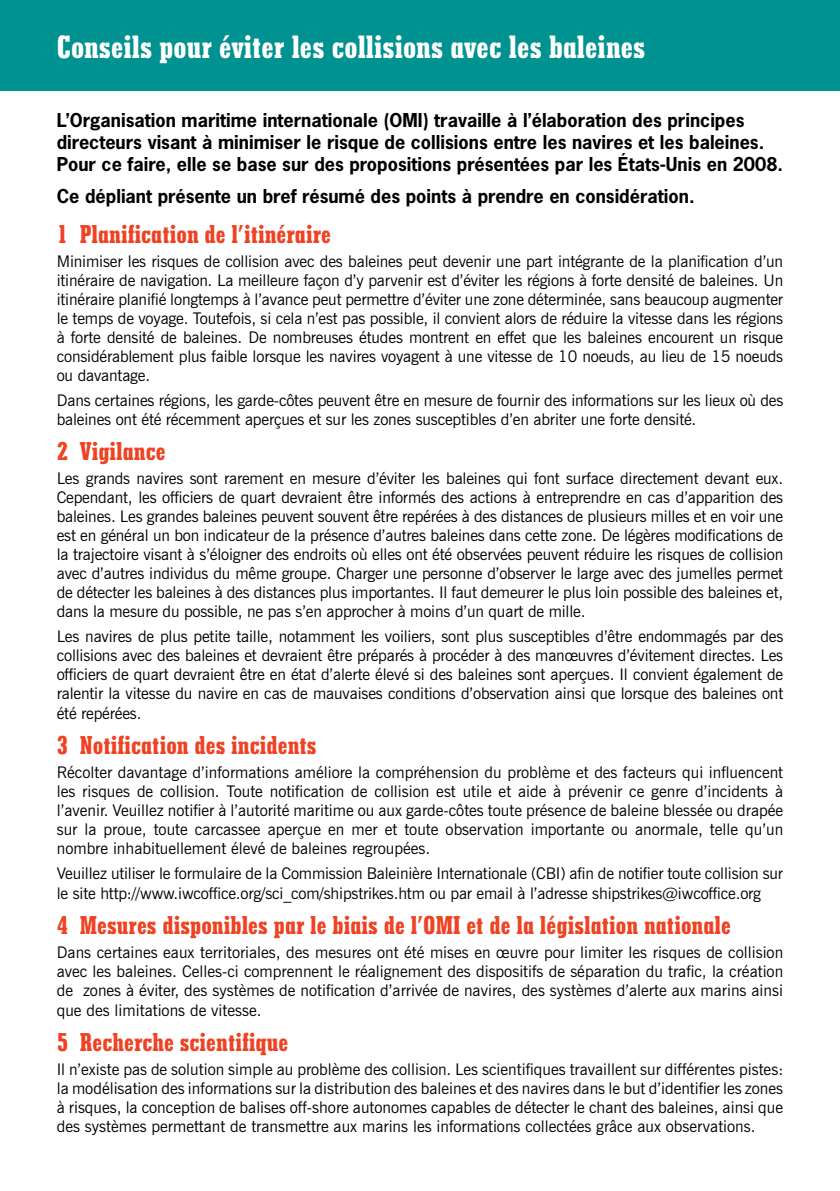
<style>
.page{position:relative;width:840px;height:1191px;background:#fff}
.page>*{position:absolute;margin:0;border:0;box-sizing:border-box;transform-origin:0 0}
.t1{font:800 condensed 30px "Stymie BT";color:#fff}
.t2{font:800 condensed 24px "Stymie BT";color:#ef4223}
.t3{font:700 18px/22px "News Gothic Std";color:#000}
.t4{font:16px/19px "News Gothic BT";letter-spacing:-.01em;color:#000;text-align:justify}
</style>
<div class="page">
<div style="left:0;top:0;width:839px;height:91px;background:#009290"></div>
<h1 class="t1" style="left:57px;top:28px;width:589px">Conseils pour éviter les collisions avec les baleines</h1>
<p class="t3" style="left:57px;top:109px;width:727px">L’Organisation maritime internationale (OMI) travaille à l’élaboration des principes directeurs visant à minimiser le risque de collisions entre les navires et les baleines.<br>Pour ce faire, elle se base sur des propositions présentées par les États-Unis en 2008.</p>
<p class="t3" style="left:57px;top:184px;width:639px">Ce dépliant présente un bref résumé des points à prendre en considération.</p>
<h2 class="t2" style="left:57px;top:218px;width:275px">1 Planification de l’itinéraire</h2>
<p class="t4" style="left:57px;top:252px;width:727px">Minimiser les risques de collision avec des baleines peut devenir une part intégrante de la planification d’un itinéraire de navigation. La meilleure façon d’y parvenir est d’éviter les régions à forte densité de baleines. Un itinéraire planifié longtemps à l’avance peut permettre d’éviter une zone déterminée, sans beaucoup augmenter le temps de voyage. Toutefois, si cela n’est pas possible, il convient alors de réduire la vitesse dans les régions à forte densité de baleines. De nombreuses études montrent en effet que les baleines encourent un risque considérablement plus faible lorsque les navires voyagent à une vitesse de 10 noeuds, au lieu de 15 noeuds ou davantage.</p>
<p class="t4" style="left:57px;top:391px;width:727px">Dans certaines régions, les garde-côtes peuvent être en mesure de fournir des informations sur les lieux où des baleines ont été récemment aperçues et sur les zones susceptibles d’en abriter une forte densité.</p>
<h2 class="t2" style="left:57px;top:435px;width:110px">2 Vigilance</h2>
<p class="t4" style="left:57px;top:469px;width:727px">Les grands navires sont rarement en mesure d’éviter les baleines qui font surface directement devant eux.<br>Cependant, les officiers de quart devraient être informés des actions à entreprendre en cas d’apparition des baleines. Les grandes baleines peuvent souvent être repérées à des distances de plusieurs milles et en voir une est en général un bon indicateur de la présence d’autres baleines dans cette zone. De légères modifications de la trajectoire visant à s’éloigner des endroits où elles ont été observées peuvent réduire les risques de collision avec d’autres individus du même groupe. Charger une personne d’observer le large avec des jumelles permet de détecter les baleines à des distances plus importantes. Il faut demeurer le plus loin possible des baleines et, dans la mesure du possible, ne pas s’en approcher à moins d’un quart de mille.</p>
<p class="t4" style="left:57px;top:626px;width:727px">Les navires de plus petite taille, notamment les voiliers, sont plus susceptibles d’être endommagés par des collisions avec des baleines et devraient être préparés à procéder à des manœuvres d’évitement directes. Les officiers de quart devraient être en état d’alerte élevé si des baleines sont aperçues. Il convient également de ralentir la vitesse du navire en cas de mauvaises conditions d’observation ainsi que lorsque des baleines ont été repérées.</p>
<h2 class="t2" style="left:57px;top:729px;width:261px">3 Notification des incidents</h2>
<p class="t4" style="left:57px;top:763px;width:727px">Récolter davantage d’informations améliore la compréhension du problème et des facteurs qui influencent les risques de collision. Toute notification de collision est utile et aide à prévenir ce genre d’incidents à l’avenir. Veuillez notifier à l’autorité maritime ou aux garde-côtes toute présence de baleine blessée ou drapée sur la proue, toute carcassee aperçue en mer et toute observation importante ou anormale, telle qu’un nombre inhabituellement élevé de baleines regroupées.</p>
<p class="t4" style="left:57px;top:863px;width:727px;line-height:20px">Veuillez utiliser le formulaire de la Commission Baleinière Internationale (CBI) afin de notifier toute collision sur le site http://www.iwcoffice.org/sci_com/shipstrikes.htm ou par email à l’adresse shipstrikes@iwcoffice.org</p>
<h2 class="t2" style="left:57px;top:909px;width:675px">4 Mesures disponibles par le biais de l’OMI et de la législation nationale</h2>
<p class="t4" style="left:57px;top:942px;width:727px">Dans certaines eaux territoriales, des mesures ont été mises en œuvre pour limiter les risques de collision avec les baleines. Celles-ci comprennent le réalignement des dispositifs de séparation du trafic, la création de zones à éviter, des systèmes de notification d’arrivée de navires, des systèmes d’alerte aux marins ainsi que des limitations de vitesse.</p>
<h2 class="t2" style="left:57px;top:1026px;width:233px">5 Recherche scientifique</h2>
<p class="t4" style="left:57px;top:1060px;width:727px">Il n’existe pas de solution simple au problème des collision. Les scientifiques travaillent sur différentes pistes: la modélisation des informations sur la distribution des baleines et des navires dans le but d’identifier les zones à risques, la conception de balises off-shore autonomes capables de détecter le chant des baleines, ainsi que des systèmes permettant de transmettre aux marins les informations collectées grâce aux observations.</p>
</div>
